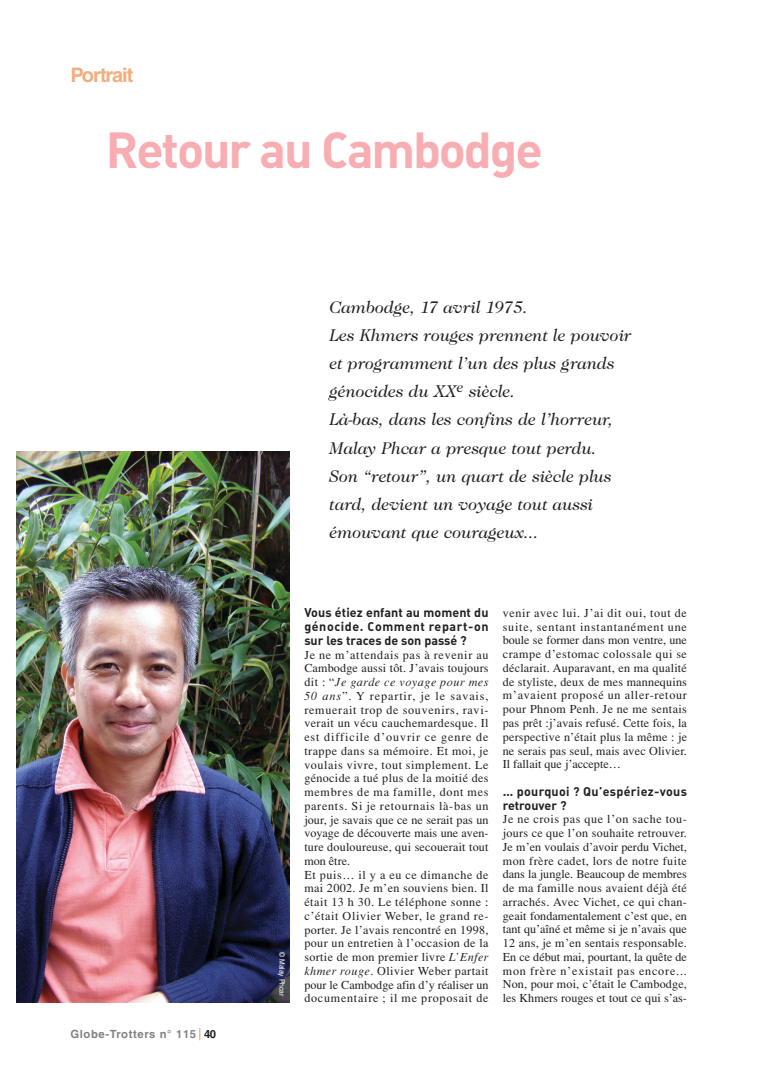
<style>
.page{position:relative;width:780px;height:1088px;background:#fff}
.page>*{position:absolute;margin:0;border:0;box-sizing:border-box;transform-origin:0 0}
.t1{font:50px "DIN Bold Alternate";letter-spacing:-.045em;color:#f8adb3}
.t2{font:700 20px "Helvetica";letter-spacing:-.055em;color:#f1ae7f}
.t3{font:italic 17.5px/28.1px "Caslon";color:#231f20}
.t4{font:12.5px/13.8px "DIN Bold Alternate";letter-spacing:.025em;color:#231f20;text-align:justify}
.t5{font:12.12px/13.8px "Times";letter-spacing:.035em;color:#231f20;text-align:justify}
.t6{font:700 11.25px "Helvetica";letter-spacing:.055em;color:#808285}
.t7{font:7.5px "Helvetica";color:#fff;scale:.9 1}
.s1{color:#231f20}
.s2{font-style:italic}
</style>
<div class="page">
<svg style="left:199px;top:1027px;width:1px;height:13px"></svg>
<img style="left:16px;top:451px;width:273px;height:551px">
<h2 class="t2" style="left:70px;top:67px;width:64px">Portrait</h2>
<h1 class="t1" style="left:106px;top:132px;width:438px">Retour au Cambodge</h1>
<p class="t6" style="left:70px;top:1029px;width:147px">Globe-Trotters n° 115 <span class="s1">40</span></p>
<p class="t3" style="left:329px;top:294px;width:304px">Cambodge, 17 avril 1975.<br>Les Khmers rouges prennent le pouvoir et programment l’un des plus grands génocides du XX<sup>e</sup> siècle.<br>Là-bas, dans les confins de l’horreur,<br>Malay Phcar a presque tout perdu.<br>Son “retour”, un quart de siècle plus tard, devient un voyage tout aussi émouvant que courageux…</p>
<p class="t7" style="left:285px;top:951px;width:51px;rotate:90deg">© Malay Phcar</p>
<p class="t4" style="left:304px;top:607px;width:186px">Vous étiez enfant au moment du génocide. Comment repart-on sur les traces de son passé ?</p>
<p class="t5" style="left:304px;top:648px;width:186px;text-align:left">Je ne m’attendais pas à revenir au Cambodge aussi tôt. J’avais toujours dit : “<span class="s2">Je garde ce voyage pour mes 50 ans</span>”. Y repartir, je le savais, remuerait trop de souvenirs, ravi&shy;verait un vécu cauchemardesque. Il est difficile d’ouvrir ce genre de trappe dans sa mémoire. Et moi, je voulais vivre, tout simplement. Le génocide a tué plus de la moitié des membres de ma famille, dont mes parents. Si je retournais là-bas un jour, je savais que ce ne serait pas un voyage de découverte mais une aven&shy;ture douloureuse, qui secouerait tout mon être.<br>Et puis… il y a eu ce dimanche de mai 2002. Je m’en souviens bien. Il était 13 h 30. Le téléphone sonne : c’était Olivier Weber, le grand re&shy;porter. Je l’avais rencontré en 1998, pour un entretien à l’occasion de la sortie de mon premier livre <span class="s2">L’Enfer khmer rouge</span>. Olivier Weber partait pour le Cambodge afin d’y réaliser un documentaire ; il me proposait de</p>
<p class="t5" style="left:503px;top:607px;width:186px">venir avec lui. J’ai dit oui, tout de suite, sentant instantanément une boule se former dans mon ventre, une crampe d’estomac colossale qui se déclarait. Auparavant, en ma qualité de styliste, deux de mes mannequins m’avaient proposé un aller-retour pour Phnom Penh. Je ne me sentais pas prêt :j’avais refusé. Cette fois, la perspective n’était plus la même : je ne serais pas seul, mais avec Olivier.<br>Il fallait que j’accepte…</p>
<p class="t4" style="left:503px;top:785px;width:186px">… pourquoi ? Qu’espériez-vous retrouver ?</p>
<p class="t5" style="left:503px;top:813px;width:186px">Je ne crois pas que l’on sache tou&shy;jours ce que l’on souhaite retrouver.<br>Je m’en voulais d’avoir perdu Vichet, mon frère cadet, lors de notre fuite dans la jungle. Beaucoup de membres de ma famille nous avaient déjà été arrachés. Avec Vichet, ce qui chan&shy;geait fondamentalement c’est que, en tant qu’aîné et même si je n’avais que 12 ans, je m’en sentais responsable.<br>En ce début mai, pourtant, la quête de mon frère n’existait pas encore...<br>Non, pour moi, c’était le Cambodge, les Khmers rouges et tout ce qui s’as-</p>
</div>
